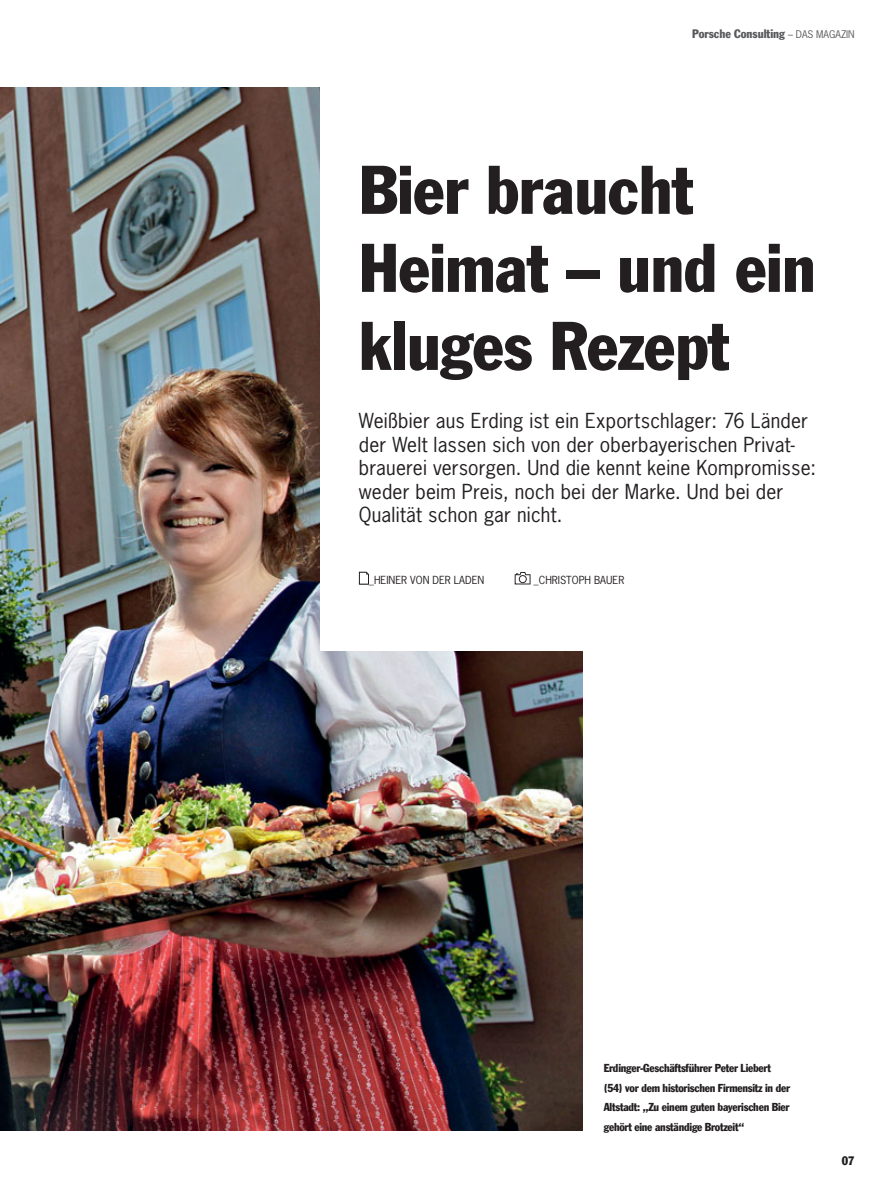
<style>
.page{position:relative;width:893px;height:1191px;background:#fff}
.page>*{position:absolute;margin:0;border:0;box-sizing:border-box;transform-origin:0 0}
.t1{font:condensed 67.5px/78px "Porsche Franklin Gothic";letter-spacing:-.005em;color:#231f20}
.t2{font:19.5px/23.4px "Porsche News Gothic";letter-spacing:.01em;color:#231f20}
.t3{font:condensed 12px "Porsche Franklin Gothic";color:#58595b}
.t4{font:condensed 12px "Porsche Franklin Gothic";color:#231f20}
.t5{font:condensed 11.25px/19.5px "Porsche Franklin Gothic";letter-spacing:-.02em;color:#231f20}
.t6{font:10.5px "Porsche News Gothic";color:#231f20}
.s1{font-family:"Porsche News Gothic";font-stretch:normal;font-size:9.9px}
</style>
<div class="page">
<img style="left:0;top:88px;width:583px;height:1042px">
<div style="left:320px;top:38px;width:284px;height:613px;background:#fff"></div>
<svg style="left:359px;top:572px;width:10px;height:12px"></svg>
<svg style="left:515px;top:572px;width:16px;height:12px"></svg>
<p class="t3" style="left:692px;top:27px;width:164px">Porsche Consulting <span class="s1">– DAS MAGAZIN</span></p>
<h1 class="t1" style="left:359px;top:151px;width:458px">Bier braucht<br>Heimat – und ein kluges Rezept</h1>
<p class="t2" style="left:359px;top:411px;width:459px">Weißbier aus Erding ist ein Exportschlager: 76 Länder der Welt lassen sich von der oberbayerischen Privat&shy;brauerei versorgen. Und die kennt keine Kompromisse: weder beim Preis, noch bei der Marke. Und bei der Qualität schon gar nicht.</p>
<p class="t6" style="left:369px;top:575px;width:117px">_HEINER VON DER LADEN</p>
<p class="t6" style="left:534px;top:575px;width:92px">_CHRISTOPH BAUER</p>
<p class="t5" style="left:604px;top:1058px;width:188px">Erdinger-Geschäftsführer Peter Liebert (54) vor dem historischen Firmensitz in der Altstadt: „Zu einem guten bayerischen Bier gehört eine anständige Brotzeit“</p>
<p class="t4" style="left:842px;top:1153px;width:14px">07</p>
</div>
